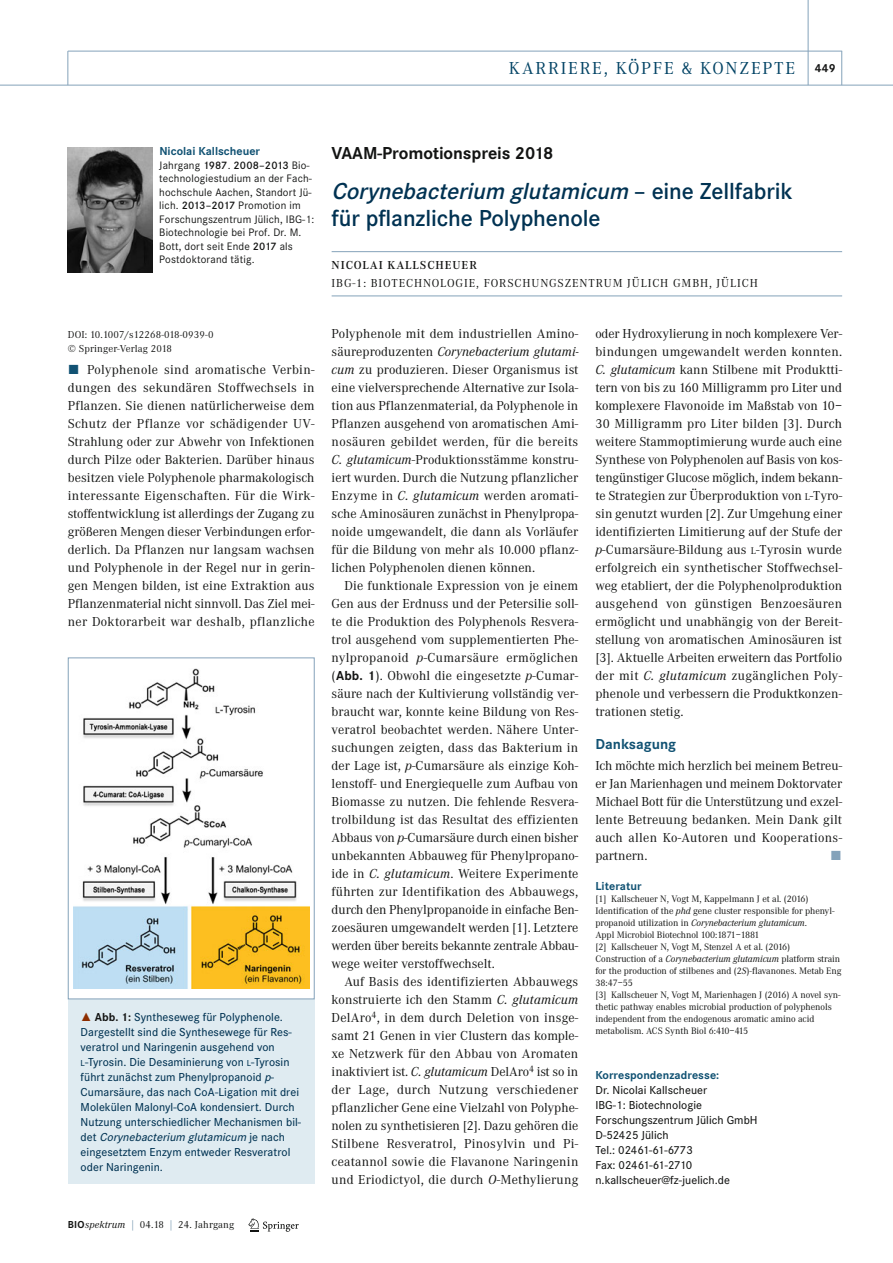
<style>
.page{position:relative;width:893px;height:1263px;background:#fff}
.page>*{position:absolute;margin:0;border:0;box-sizing:border-box;transform-origin:0 0}
.t1{font:600 24px/27px "Corporate S";letter-spacing:-.005em;color:#003252}
.t2{font:18px "Corporate A";letter-spacing:.1em;color:#004264}
.t3{font:700 18px "Corporate S";letter-spacing:-.005em;color:#131413}
.t4{font:700 15px "Corporate S";color:#115273}
.t5{font:13.5px/18px "Corporate A";letter-spacing:.005em;color:#131413;text-align:justify}
.t6{font:13.5px "The Sans Expert";color:#84a2ba}
.t7{font:500 12px/15px "Corporate S";letter-spacing:.005em;color:#003252}
.t8{font:500 12px/15px "Corporate S";letter-spacing:.005em;color:#131413}
.t9{font:12px "Corporate A";letter-spacing:.075em;color:#131413}
.t10{font:700 12px "Corporate S";letter-spacing:.005em;color:#115273}
.t11{font:600 12px "Corporate A";letter-spacing:.075em;color:#131413}
.t12{font:11.25px/13.5px "Corporate S";letter-spacing:.015em;color:#131413}
.t13{font:10.5px/13.5px "Corporate A";letter-spacing:.015em;color:#131413}
.t14{font:9.75px/12px "Corporate A";letter-spacing:-.005em;color:#131413}
.s1{font-family:"Corporate S";font-weight:700;font-size:12px;color:#131413}
.s2{font-weight:600}
.s3{font-family:"The Sans Expert";color:#115273}
.s4{font-family:"The Sans Expert";font-weight:400;color:#8d2d00}
.s5{font-weight:700;color:#131413}
.s6{font-size:9px}
.s7{font-style:italic}
.s8{font-family:"Corporate S";font-weight:700}
.s9{color:#658ba6}
.s10{font-size:10.2px}
</style>
<div class="page">
<hr style="left:0;top:85px;width:892px;height:1px;background:#84a2ba">
<hr style="left:68px;top:51px;width:774px;height:1px;background:#84a2ba">
<hr style="left:841px;top:51px;width:1px;height:34px;background:#84a2ba">
<hr style="left:807px;top:0;width:1px;height:85px;background:#84a2ba">
<svg style="left:248px;top:1218px;width:51px;height:14px"></svg>
<hr style="left:331px;top:251px;width:511px;height:1px;background:#84a2ba">
<hr style="left:331px;top:296px;width:511px;height:1px;background:#84a2ba">
<img style="left:68px;top:147px;width:85px;height:126px">
<div style="left:68px;top:999px;width:246px;height:185px;background:#dfebf1"></div>
<img style="left:74px;top:668px;width:235px;height:320px">
<div style="left:68px;top:658px;width:246px;height:341px;border:1px solid #84a2ba"></div>
<hr style="left:67px;top:51px;width:1px;height:34px;background:#84a2ba">
<h2 class="t2" style="left:509px;top:62px;width:328px">KARRIERE, KÖPFE &amp; KONZEPTE <span class="s1">449</span></h2>
<p class="t10" style="left:159px;top:147px;width:102px">Nicolai Kallscheuer</p>
<p class="t12" style="left:159px;top:160px;width:157px">Jahrgang <span class="s2">1987</span>. <span class="s2">2008–2013</span> Bio&shy;technologiestudium an der Fach&shy;hochschule Aachen, Standort Jü&shy;lich. <span class="s2">2013–2017</span> Promotion im<br>Forschungszentrum Jülich, IBG-1:<br>Biotechnologie bei Prof. Dr. M.<br>Bott, dort seit Ende <span class="s2">2017</span> als<br>Postdoktorand tätig.</p>
<p class="t13" style="left:68px;top:329px;width:147px">DOI: 10.1007/s12268-018-0939-0 © Springer-Verlag 2018</p>
<p class="t5" style="left:68px;top:362px;width:248px"><span class="s3">ó</span> Polyphenole sind aromatische Verbin&shy;dungen des sekundären Stoffwechsels in Pflanzen. Sie dienen natürlicherweise dem Schutz der Pflanze vor schädigender UV-Strahlung oder zur Abwehr von Infektionen durch Pilze oder Bakterien. Darüber hinaus besitzen viele Polyphenole pharmakologisch interessante Eigenschaften. Für die Wirk&shy;stoffentwicklung ist allerdings der Zugang zu größeren Mengen dieser Verbindungen erfor&shy;derlich. Da Pflanzen nur langsam wachsen und Polyphenole in der Regel nur in gerin&shy;gen Mengen bilden, ist eine Extraktion aus Pflanzenmaterial nicht sinnvoll. Das Ziel mei&shy;ner Doktorarbeit war deshalb, pflanzliche</p>
<p class="t7" style="left:81px;top:1010px;width:222px"><span class="s4">˚</span> <span class="s5">Abb. 1:</span> Syntheseweg für Polyphenole.<br>Dargestellt sind die Synthesewege für Res&shy;veratrol und Naringenin ausgehend von <span class="s6">L</span>-Tyrosin. Die Desaminierung von <span class="s6">L</span>-Tyrosin führt zunächst zum Phenylpropanoid <span class="s7">p</span>-Cumarsäure, das nach CoA-Ligation mit drei Molekülen Malonyl-CoA kondensiert. Durch Nutzung unterschiedlicher Mechanismen bil&shy;d e t <span class="s7">Corynebacterium glutamicum</span> j e n a c h eingesetztem Enzym entweder Resveratrol oder Naringenin.</p>
<p class="t13" style="left:68px;top:1219px;width:168px"><span class="s8">BIO</span><span class="s7">spektrum</span> <span class="s9">|</span> 04.18 <span class="s9">|</span> 24. Jahrgang</p>
<h2 class="t3" style="left:331px;top:147px;width:223px">VAAM-Promotionspreis 2018</h2>
<h1 class="t1" style="left:331px;top:179px;width:462px"><span class="s7">Corynebacterium glutamicum</span> – e i n e Z e l l f a b r i k für pflanzliche Polyphenole</h1>
<p class="t11" style="left:331px;top:260px;width:147px">NICOLAI KALLSCHEUER</p>
<p class="t9" style="left:331px;top:279px;width:428px">IBG-1: BIOTECHNOLOGIE, FORSCHUNGSZENTRUM JÜLICH GMBH, JÜLICH</p>
<p class="t5" style="left:331px;top:326px;width:248px">Polyphenole mit dem industriellen Amino&shy;säureproduzenten <span class="s7">Corynebacterium glutami&shy;cum</span> zu produzieren. Dieser Organismus ist eine vielversprechende Alternative zur Isola&shy;tion aus Pflanzenmaterial, da Polyphenole in Pflanzen ausgehend von aromatischen Ami&shy;nosäuren gebildet werden, für die bereits <span class="s7">C. glutamicum</span>-Produktionsstämme konstru&shy;iert wurden. Durch die Nutzung pflanzlicher Enzyme in <span class="s7">C. glutamicum</span> werden aromati&shy;sche Aminosäuren zunächst in Phenylpropa&shy;noide umgewandelt, die dann als Vorläufer für die Bildung von mehr als 10.000 pflanz&shy;lichen Polyphenolen dienen können.</p>
<p class="t5" style="left:331px;top:578px;width:248px;text-indent:13px">Die funktionale Expression von je einem Gen aus der Erdnuss und der Petersilie soll&shy;te die Produktion des Polyphenols Resvera&shy;trol ausgehend vom supplementierten Phe&shy;nylpropanoid <span class="s7">p</span>-Cumarsäure ermöglichen (<span class="s8">Abb. 1</span>). Obwohl die eingesetzte <span class="s7">p</span>-Cumar&shy;säure nach der Kultivierung vollständig ver&shy;braucht war, konnte keine Bildung von Res&shy;veratrol beobachtet werden. Nähere Unter&shy;suchungen zeigten, dass das Bakterium in der Lage ist, <span class="s7">p</span>-Cumarsäure als einzige Koh&shy;lenstoff- und Energiequelle zum Aufbau von Biomasse zu nutzen. Die fehlende Resvera&shy;trolbildung ist das Resultat des effizienten Abbaus von <span class="s7">p</span>-Cumarsäure durch einen bisher unbekannten Abbauweg für Phenylpropano&shy;ide in <span class="s7">C. glutamicum</span>. Weitere Experimente führten zur Identifikation des Abbauwegs, durch den Phenylpropanoide in einfache Ben&shy;zoesäuren umgewandelt werden [1]. Letztere werden über bereits bekannte zentrale Abbau&shy;wege weiter verstoffwechselt.</p>
<p class="t5" style="left:331px;top:974px;width:248px;text-indent:13px">Auf Basis des identifizierten Abbauwegs konstruierte ich den Stamm <span class="s7">C. glutamicum </span>DelAro<sup>4</sup>, in dem durch Deletion von insge&shy;samt 21 Genen in vier Clustern das komple&shy;xe Netzwerk für den Abbau von Aromaten inaktiviert ist. <span class="s7">C. glutamicum</span> DelAro<sup>4</sup> ist so in der Lage, durch Nutzung verschiedener pflanzlicher Gene eine Vielzahl von Polyphe&shy;nolen zu synthetisieren [2]. Dazu gehören die Stilbene Resveratrol, Pinosylvin und Pi - ceatannol sowie die Flavanone Naringenin und Eriodictyol, die durch <span class="s7">O</span>-Methylierung</p>
<p class="t5" style="left:595px;top:326px;width:248px">oder Hydroxylierung in noch komplexere Ver&shy;bindungen umgewandelt werden konnten.<br><span class="s7">C. glutamicum</span> kann Stilbene mit Produktti&shy;tern von bis zu 160 Milligramm pro Liter und komplexere Flavonoide im Maßstab von 10– 30 Milligramm pro Liter bilden [3]. Durch weitere Stammoptimierung wurde auch eine Synthese von Polyphenolen auf Basis von kos&shy;tengünstiger Glucose möglich, indem bekann&shy;te Strategien zur Überproduktion von <span class="s10">L</span>-Tyro&shy;sin genutzt wurden [2]. Zur Umgehung einer identifizierten Limitierung auf der Stufe der <span class="s7">p</span>-Cumarsäure-Bildung aus <span class="s10">L</span>-Tyrosin wurde erfolgreich ein synthetischer Stoffwechsel&shy;weg etabliert, der die Polyphenolproduktion ausgehend von günstigen Benzoesäuren ermöglicht und unabhängig von der Bereit&shy;stellung von aromatischen Aminosäuren ist [3]. Aktuelle Arbeiten erweitern das Port folio der mit <span class="s7">C. glutamicum</span> zugänglichen Poly&shy;phenole und verbessern die Produktkonzen&shy;trationen stetig.</p>
<p class="t4" style="left:595px;top:739px;width:82px">Danksagung</p>
<p class="t5" style="left:595px;top:758px;width:248px">Ich möchte mich herzlich bei meinem Betreu&shy;er Jan Marienhagen und meinem Doktor vater Michael Bott für die Unterstützung und exzel&shy;lente Betreuung bedanken. Mein Dank gilt auch allen Ko-Autoren und Kooperations&shy;partnern.</p>
<p class="t6" style="left:830px;top:848px;width:13px">ó</p>
<p class="t10" style="left:595px;top:882px;width:48px">Literatur</p>
<p class="t14" style="left:595px;top:894px;width:248px">[1] Kallscheuer N, Vogt M, Kappelmann J et al. (2016)<br>Identification of the <span class="s7">phd</span> gene cluster responsible for phenyl&shy;propanoid utilization in <span class="s7">Corynebacterium glutamicum</span>.<br>Appl Microbiol Biotechnol 100:1871–1881<br>[2] Kallscheuer N, Vogt M, Stenzel A et al. (2016)<br>Construction of a <span class="s7">Corynebacterium glutamicum</span> platform strain for the production of stilbenes and (2<span class="s7">S</span>)-flavanones. Metab Eng 38:47–55<br>[3] Kallscheuer N, Vogt M, Marienhagen J (2016) A novel syn&shy;thetic pathway enables microbial production of polyphenols independent from the endogenous aromatic amino acid metabolism. ACS Synth Biol 6:410–415</p>
<p class="t10" style="left:595px;top:1071px;width:125px">Korrespondenzadresse:</p>
<p class="t8" style="left:595px;top:1084px;width:164px">Dr. Nicolai Kallscheuer<br>IBG-1: Biotechnologie<br>Forschungszentrum Jülich GmbH<br>D-52425 Jülich<br>Tel.: 02461-61-6773<br>Fax: 02461-61-2710 n.kallscheuer@fz-juelich.de</p>
</div>
